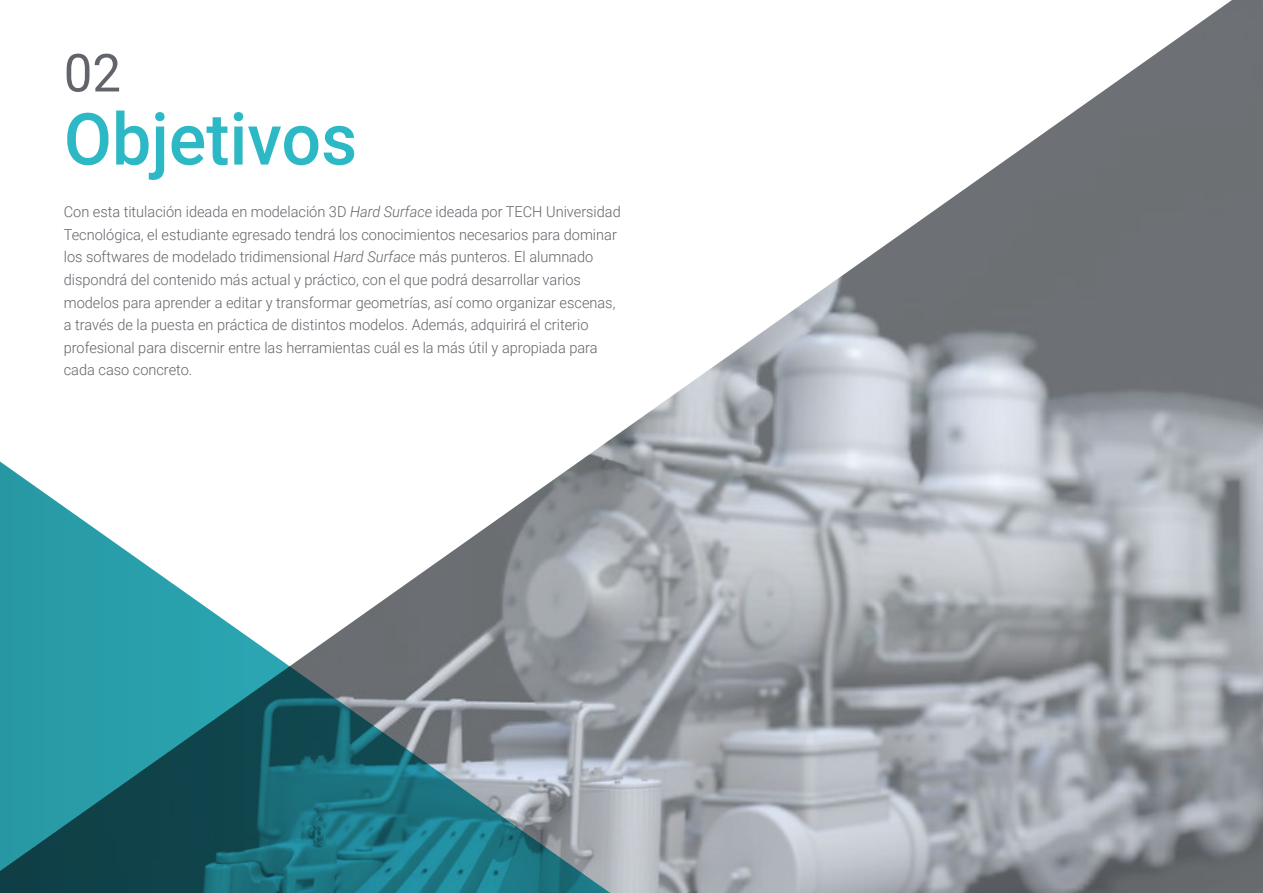
<style>
.page{position:relative;width:1263px;height:893px;background:#fff}
.page>*{position:absolute;margin:0;border:0;box-sizing:border-box;transform-origin:0 0}
.t1{font:500 72px "Roboto";color:#2db8c5}
.t2{font:52.5px "Roboto";color:#61646a}
.t3{font:300 15px/22.5px "Roboto";color:#61646a}
.s1{font-style:italic}
</style>
<div class="page">
<img style="left:601px;top:0;width:662px;height:893px">
<svg style="left:0;top:446px;width:640px;height:447px"></svg>
<h2 class="t2" style="left:64px;top:36px;width:59px">02</h2>
<h1 class="t1" style="left:64px;top:89px;width:295px">Objetivos</h1>
<p class="t3" style="left:64px;top:200px;width:559px">Con esta titulación ideada en modelación 3D <span class="s1">Hard Surface</span> ideada por TECH Universidad Tecnológica, el estudiante egresado tendrá los conocimientos necesarios para dominar los softwares de modelado tridimensional <span class="s1">Hard Surface</span> más punteros. El alumnado dispondrá del contenido más actual y práctico, con el que podrá desarrollar varios modelos para aprender a editar y transformar geometrías, así como organizar escenas, a través de la puesta en práctica de distintos modelos. Además, adquirirá el criterio profesional para discernir entre las herramientas cuál es la más útil y apropiada para cada caso concreto.</p>
</div>
